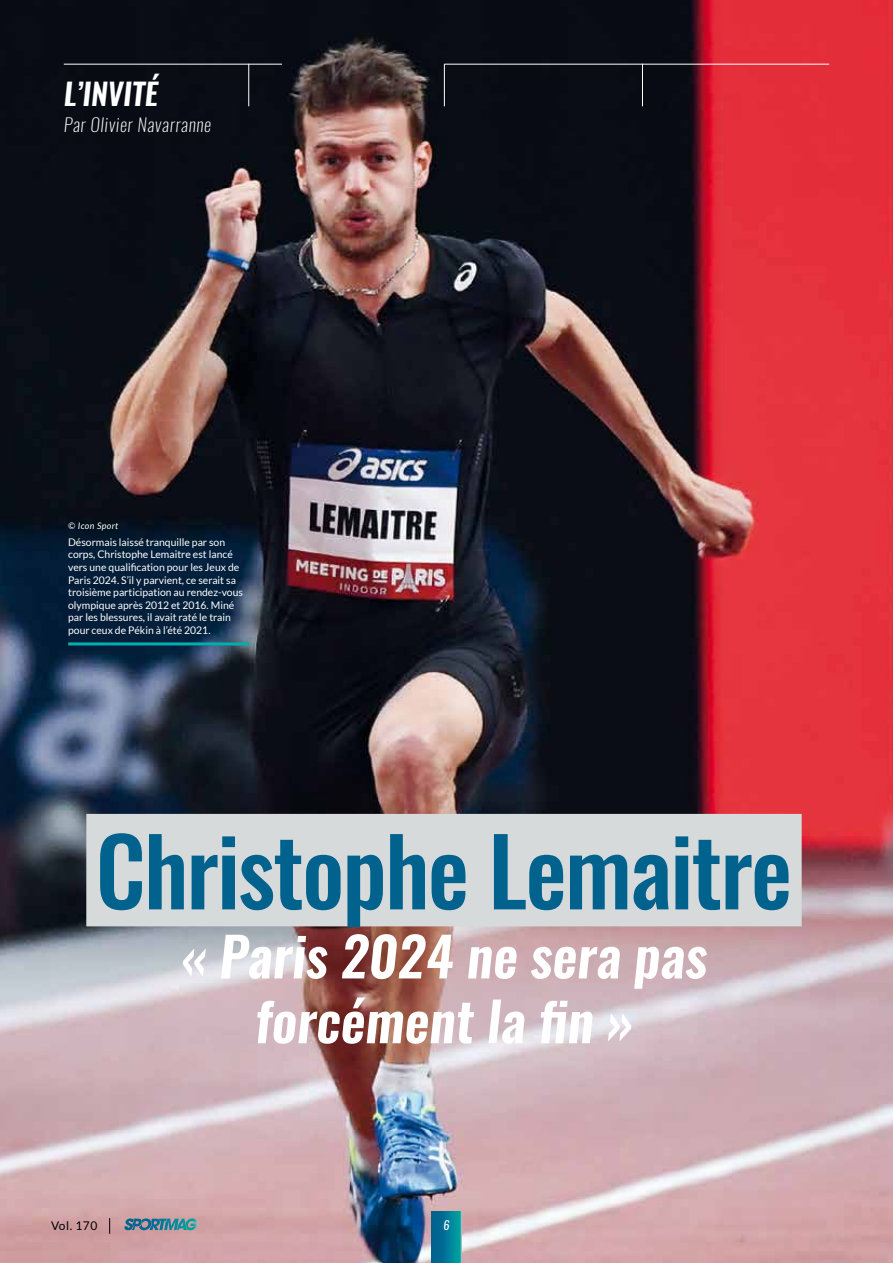
<style>
.page{position:relative;width:893px;height:1263px;background:#fff}
.page>*{position:absolute;margin:0;border:0;box-sizing:border-box;transform-origin:0 0}
.t1{font:500 93px "Oswald";letter-spacing:-.02em;color:#00628d}
.t2{font:italic 600 54px/64.8px "Oswald";color:#fff;text-align:center}
.t3{font:italic 600 30px "Oswald";color:#fff}
.t4{font:italic 200 18px "Oswald";letter-spacing:.04em;color:#fff}
.t5{font:12px "Lato";letter-spacing:.04em;color:#000}
.t6{font:italic 12px "Oswald";color:#fff}
.t7{font:10.5px/12.6px "Lato";color:#fff}
.t8{font:italic 9px "Lato";letter-spacing:.04em;color:#fff}
</style>
<div class="page">
<img style="left:0;top:0;width:893px;height:1263px">
<hr style="left:64px;top:64px;width:218px;height:1px;background:#fff">
<hr style="left:445px;top:64px;width:384px;height:1px;background:#fff">
<hr style="left:248px;top:64px;width:1px;height:42px;background:#fff">
<hr style="left:444px;top:64px;width:1px;height:42px;background:#fff">
<hr style="left:68px;top:642px;width:181px;height:3px;background:#00afae">
<hr style="left:642px;top:64px;width:1px;height:42px;background:#fff">
<div style="left:86px;top:814px;width:716px;height:112px;background:#d6dadb"></div>
<svg style="left:432px;top:1212px;width:29px;height:51px"></svg>
<svg style="left:124px;top:1218px;width:74px;height:12px"></svg>
<svg style="left:109px;top:1218px;width:1px;height:16px"></svg>
<h3 class="t3" style="left:64px;top:73px;width:96px">L’INVITÉ</h3>
<h3 class="t4" style="left:64px;top:112px;width:149px">Par Olivier Navarranne</h3>
<p class="t8" style="left:68px;top:521px;width:52px">© Icon Sport</p>
<p class="t7" style="left:68px;top:536px;width:176px">Désormais laissé tranquille par son corps, Christophe Lemaitre est lancé vers une qualification pour les Jeux de Paris 2024. S’il y parvient, ce serait sa troisième participation au rendez-vous olympique après 2012 et 2016. Miné par les blessures, il avait raté le train pour ceux de Pékin à l’été 2021.</p>
<h1 class="t1" style="left:96px;top:807px;width:698px">Christophe Lemaitre</h1>
<h2 class="t2" style="left:181px;top:925px;width:528px">« Paris 2024 ne sera pas forcément la fin »</h2>
<p class="t5" style="left:51px;top:1219px;width:48px">Vol. 170</p>
<p class="t6" style="left:443px;top:1217px;width:7px">6</p>
</div>
